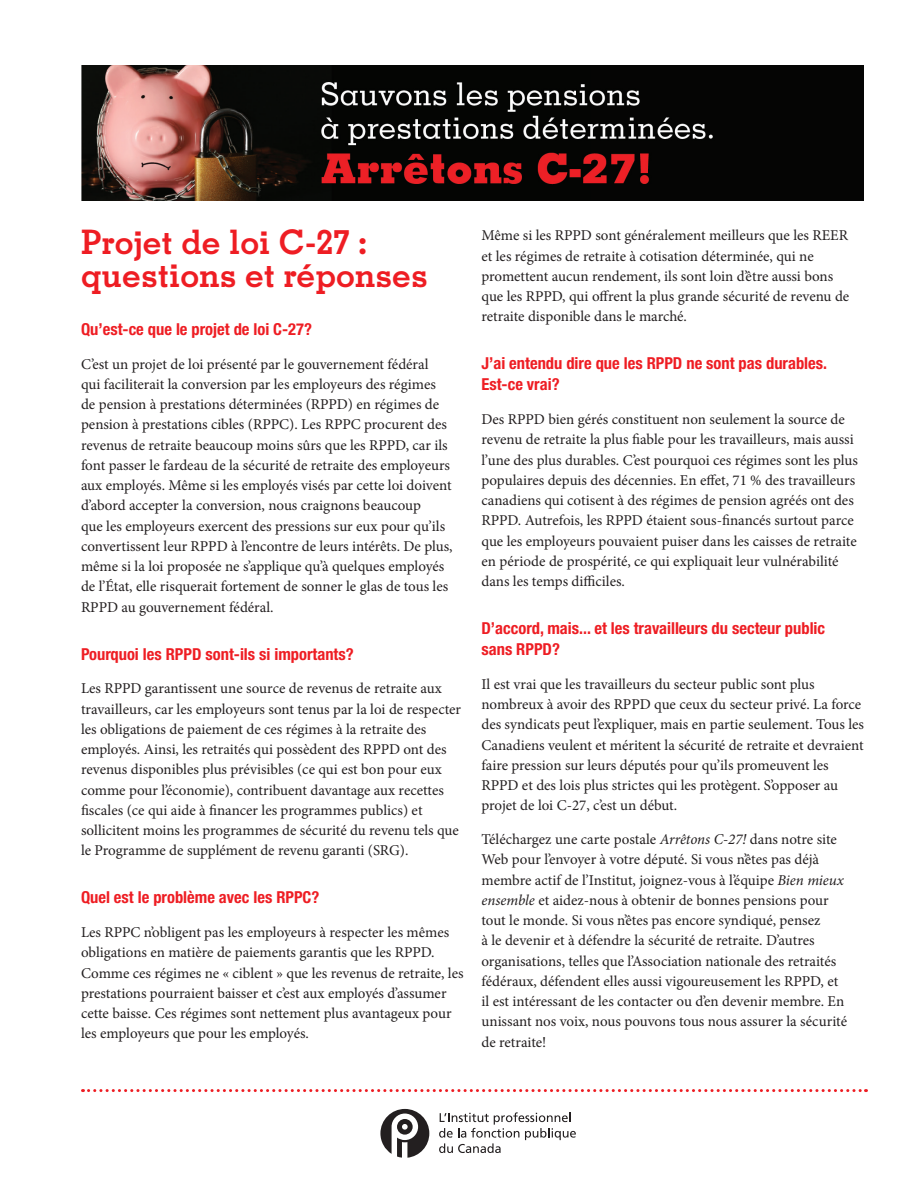
<style>
.page{position:relative;width:918px;height:1188px;background:#fff}
.page>*{position:absolute;margin:0;border:0;box-sizing:border-box;transform-origin:0 0}
.lvl1-title{font:700 33.75px/33px "Memphis LT Std";color:#ee1d23}
.lvl2-title{font:700 condensed 16.5px/21px "Helvetica Neue LT Std";color:#ee1d23}
.body{font:15px/20.2px "Minion Pro";color:#231f20}
.s1{font-style:italic}
</style>
<div class="page">
<img style="left:81px;top:66px;width:783px;height:135px">
<svg style="left:89px;top:1089px;width:778px;height:3px"></svg>
<svg style="left:439px;top:1112px;width:137px;height:41px"></svg>
<svg style="left:380px;top:1109px;width:49px;height:49px"></svg>
<p class="lvl1-title" style="left:81px;top:225px;width:348px">Projet de loi C-27 : questions et réponses</p>
<p class="lvl2-title" style="left:81px;top:318px;width:233px">Qu’est-ce que le projet de loi C-27?</p>
<p class="body" style="left:81px;top:354px;width:373px">C’est un projet de loi présenté par le gouvernement fédéral<br>qui faciliterait la conversion par les employeurs des régimes de pension à prestations déterminées (RPPD) en régimes de pension à prestations cibles (RPPC). Les RPPC procurent des revenus de retraite beaucoup moins sûrs que les RPPD, car ils font passer le fardeau de la sécurité de retraite des employeurs aux employés. Même si les employés visés par cette loi doivent d’abord accepter la conversion, nous craignons beaucoup<br>que les employeurs exercent des pressions sur eux pour qu’ils convertissent leur RPPD à l’encontre de leurs intérêts. De plus, même si la loi proposée ne s’applique qu’à quelques employés de l’État, elle risquerait fortement de sonner le glas de tous les RPPD au gouvernement fédéral.</p>
<p class="lvl2-title" style="left:81px;top:643px;width:274px">Pourquoi les RPPD sont-ils si importants?</p>
<p class="body" style="left:81px;top:679px;width:382px">Les RPPD garantissent une source de revenus de retraite aux travailleurs, car les employeurs sont tenus par la loi de respecter les obligations de paiement de ces régimes à la retraite des employés. Ainsi, les retraités qui possèdent des RPPD ont des revenus disponibles plus prévisibles (ce qui est bon pour eux comme pour l’économie), contribuent davantage aux recettes fiscales (ce qui aide à financer les programmes publics) et sollicitent moins les programmes de sécurité du revenu tels que le Programme de supplément de revenu garanti (SRG).</p>
<p class="lvl2-title" style="left:81px;top:887px;width:240px">Quel est le problème avec les RPPC?</p>
<p class="body" style="left:81px;top:922px;width:384px">Les RPPC n’obligent pas les employeurs à respecter les mêmes obligations en matière de paiements garantis que les RPPD.<br>Comme ces régimes ne « ciblent » que les revenus de retraite, les prestations pourraient baisser et c’est aux employés d’assumer cette baisse. Ces régimes sont nettement plus avantageux pour les employeurs que pour les employés.</p>
<p class="body" style="left:482px;top:226px;width:369px">Même si les RPPD sont généralement meilleurs que les REER et les régimes de retraite à cotisation déterminée, qui ne promettent aucun rendement, ils sont loin d’être aussi bons que les RPPD, qui offrent la plus grande sécurité de revenu de retraite disponible dans le marché.</p>
<p class="lvl2-title" style="left:482px;top:353px;width:347px">J’ai entendu dire que les RPPD ne sont pas durables.<br>Est-ce vrai?</p>
<p class="body" style="left:482px;top:409px;width:378px">Des RPPD bien gérés constituent non seulement la source de revenu de retraite la plus fiable pour les travailleurs, mais aussi l’une des plus durables. C’est pourquoi ces régimes sont les plus populaires depuis des décennies. En effet, 71 % des travailleurs canadiens qui cotisent à des régimes de pension agréés ont des RPPD. Autrefois, les RPPD étaient sous-financés surtout parce que les employeurs pouvaient puiser dans les caisses de retraite en période de prospérité, ce qui expliquait leur vulnérabilité dans les temps difficiles.</p>
<p class="lvl2-title" style="left:482px;top:618px;width:345px">D’accord, mais... et les travailleurs du secteur public sans RPPD?</p>
<p class="body" style="left:482px;top:674px;width:384px">Il est vrai que les travailleurs du secteur public sont plus nombreux à avoir des RPPD que ceux du secteur privé. La force des syndicats peut l’expliquer, mais en partie seulement. Tous les Canadiens veulent et méritent la sécurité de retraite et devraient faire pression sur leurs députés pour qu’ils promeuvent les RPPD et des lois plus strictes qui les protègent. S’opposer au projet de loi C-27, c’est un début.</p>
<p class="body" style="left:482px;top:829px;width:367px">Téléchargez une carte postale <span class="s1">Arrêtons C-27!</span> dans notre site Web pour l’envoyer à votre député. Si vous n’êtes pas déjà membre actif de l’Institut, joignez-vous à l’équipe <span class="s1">Bien mieux ensemble</span> et aidez-nous à obtenir de bonnes pensions pour tout le monde. Si vous n’êtes pas encore syndiqué, pensez<br>à le devenir et à défendre la sécurité de retraite. D’autres organisations, telles que l’Association nationale des retraités fédéraux, défendent elles aussi vigoureusement les RPPD, et il est intéressant de les contacter ou d’en devenir membre. En unissant nos voix, nous pouvons tous nous assurer la sécurité de retraite!</p>
</div>
